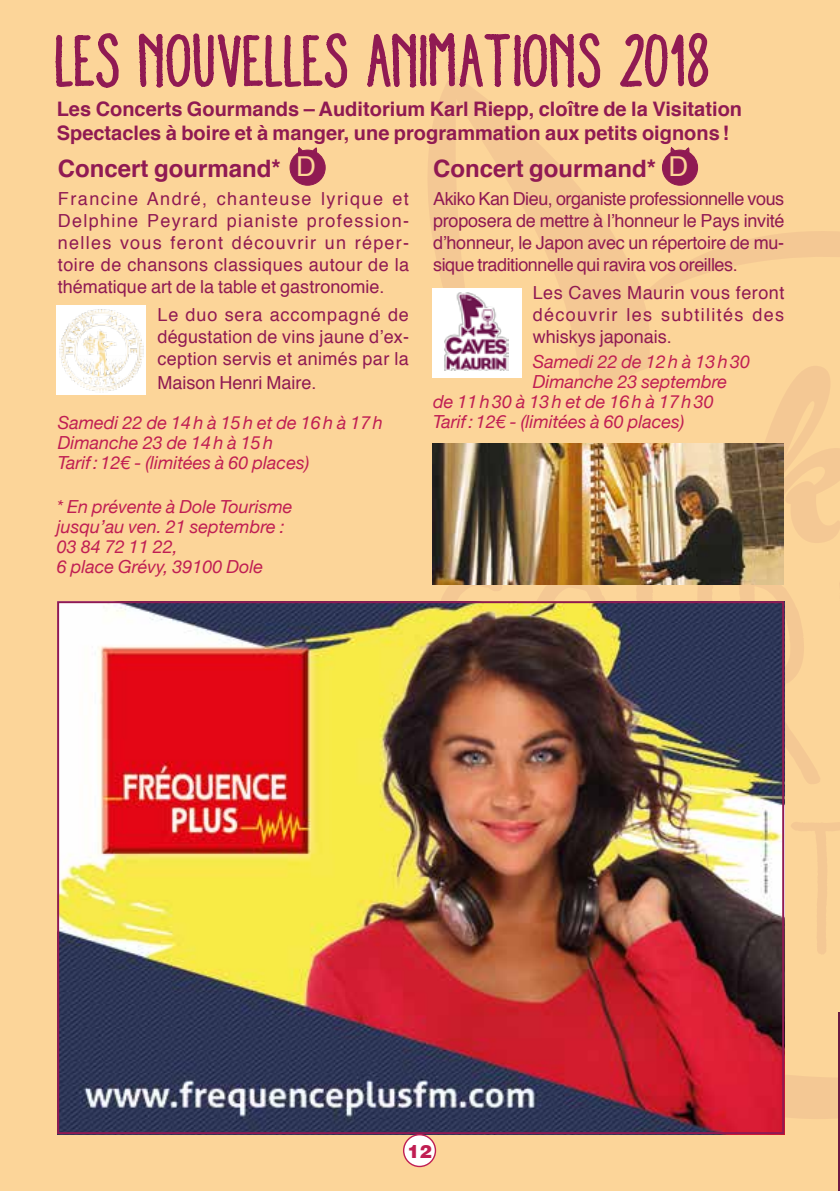
<style>
.page{position:relative;width:840px;height:1191px;background:#fff}
.page>*{position:absolute;margin:0;border:0;box-sizing:border-box;transform-origin:0 0}
.t1{font:condensed 71.8px "Aracne";color:#901a53}
.t2{font:27.4px "Helvetica";color:#fcd597}
.t3{font:700 24px "Helvetica";color:#901a53}
.t4{font:700 20px/23.6px "Helvetica";color:#901a53}
.t5{font:900 18.2px "Helvetica";color:#c01e53}
.t6{font:18px/22px "Helvetica";color:#901a53;text-align:justify}
.t7{font:italic 18px/20px "Helvetica Neue";color:#c01e53}
</style>
<div class="page">
<div style="left:0;top:0;width:839px;height:1191px;background:#fcd599"></div>
<svg style="left:765px;top:391px;width:74px;height:152px"></svg>
<svg style="left:428px;top:72px;width:411px;height:319px"></svg>
<svg style="left:783px;top:989px;width:55px;height:132px"></svg>
<hr style="left:838px;top:1012px;width:1px;height:179px;background:#6c1a45">
<svg style="left:55px;top:33px;width:64px;height:55px"></svg>
<svg style="left:138px;top:33px;width:210px;height:55px"></svg>
<svg style="left:367px;top:33px;width:233px;height:67px"></svg>
<svg style="left:618px;top:33px;width:91px;height:56px"></svg>
<img style="left:60px;top:604px;width:720px;height:527px">
<img style="left:57px;top:305px;width:89px;height:89px">
<div style="left:432px;top:288px;width:89px;height:89px;background:#fff"></div>
<img style="left:444px;top:292px;width:64px;height:78px">
<img style="left:432px;top:443px;width:351px;height:141px">
<div style="left:403px;top:1134px;width:32px;height:32px;background:#fff;border-radius:50%"></div>
<div style="left:403px;top:1134px;width:33px;height:33px;border:1px solid #c01e53;border-radius:50%"></div>
<svg style="left:289px;top:147px;width:37px;height:39px"></svg>
<svg style="left:661px;top:144px;width:37px;height:42px"></svg>
<h1 class="t1" style="left:57px;top:23px;width:657px">LES NOUVELLES ANIMATIONS 2018</h1>
<p class="t4" style="left:57px;top:97px;width:686px">Les Concerts Gourmands – Auditorium Karl Riepp, cloître de la Visitation<br>Spectacles à boire et à manger, une programmation aux petits oignons!</p>
<h3 class="t3" style="left:58px;top:149px;width:224px">Concert gourmand*</h3>
<p class="t6" style="left:58px;top:188px;width:352px">Francine André, chanteuse lyrique et Delphine Peyrard pianiste profession&shy;nelles vous feront découvrir un réper&shy;toire de chansons classiques autour de la thématique art de la table et gastronomie.</p>
<p class="t6" style="left:157px;top:304px;width:253px">Le duo sera accompagné de dégustation de vins jaune d’ex&shy;ception servis et animés par la</p>
<p class="t6" style="left:157px;top:372px;width:161px">Maison Henri Maire.</p>
<p class="t7" style="left:58px;top:413px;width:326px">Samedi 22 de 14h à 15h et de 16h à 17h<br>Dimanche 23 de 14h à 15h<br>Tarif:12€ - (limitées à 60 places)</p>
<h2 class="t2" style="left:296px;top:146px;width:21px">D</h2>
<h2 class="t2" style="left:668px;top:146px;width:21px">D</h2>
<h3 class="t3" style="left:433px;top:149px;width:224px">Concert gourmand*</h3>
<p class="t6" style="left:433px;top:188px;width:352px">Akiko Kan Dieu, organiste professionnelle vous proposera de mettre à l’honneur le Pays invité d’honneur, le Japon avec un répertoire de mu&shy;sique traditionnelle qui ravira vos oreilles.</p>
<p class="t6" style="left:532px;top:282px;width:253px">Les Caves Maurin vous feront découvrir les subtilités des whiskys japonais.</p>
<p class="t7" style="left:532px;top:353px;width:219px">Samedi 22 de 12h à 13h30</p>
<p class="t7" style="left:532px;top:373px;width:196px">Dimanche 23 septembre</p>
<p class="t7" style="left:433px;top:393px;width:282px">de 11h30 à 13h et de 16h à 17h30</p>
<p class="t7" style="left:433px;top:413px;width:253px">Tarif:12€ - (limitées à 60 places)</p>
<p class="t7" style="left:57px;top:498px;width:237px">* En prévente à Dole Tourisme jusqu’au ven. 21 septembre :<br>03 84 72 11 22,<br>6 place Grévy, 39100 Dole</p>
<p class="t5" style="left:407px;top:1139px;width:26px">12</p>
</div>
